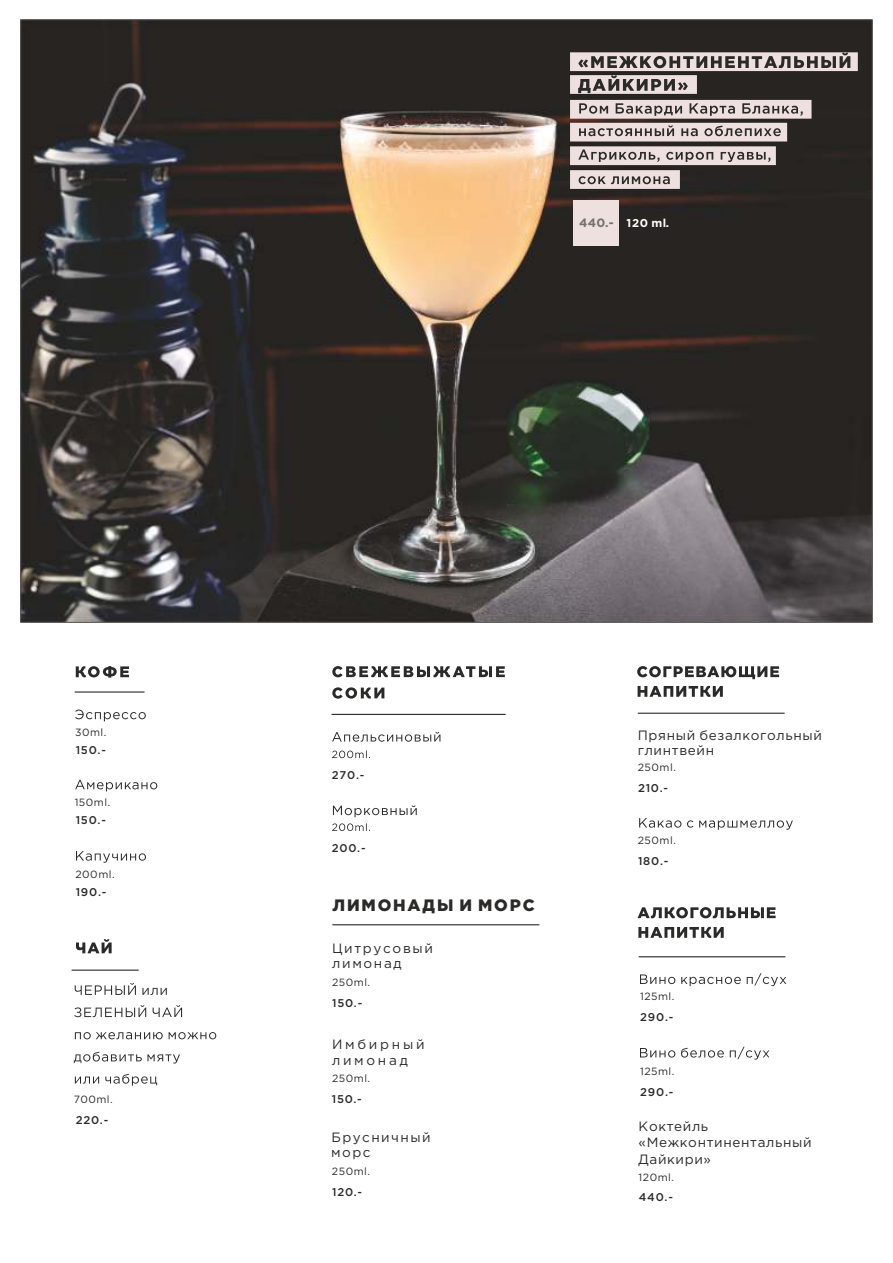
<style>
.page{position:relative;width:893px;height:1263px;background:#fff}
.page>*{position:absolute;margin:0;border:0;box-sizing:border-box;transform-origin:0 0}
.t1{font:900 16.5px "Gotham Pro";letter-spacing:.11em;color:#2b2a29}
.t2{font:13.5px/16.4px "Gotham Pro";letter-spacing:.05em;color:#2b2a29}
.t3{font:13.5px/14.5px "Gotham Pro";letter-spacing:.125em;color:#2b2a29}
.t4{font:13.5px/15.5px "Gotham Pro";letter-spacing:.2em;color:#2b2a29}
.t5{font:13.5px/14.5px "Gotham Pro";letter-spacing:.11em;color:#2b2a29}
.t6{font:700 11.4px "Gotham Pro";color:#fefefe}
.t7{font:500 11.25px "Gotham Pro";letter-spacing:.07em;color:#2b2a29}
.t8{font:10.5px "Gotham Pro";letter-spacing:.05em;color:#2b2a29}
.s1{font-size:12.15px;color:#727271}
</style>
<div class="page">
<img style="left:21px;top:19px;width:851px;height:604px">
<hr style="left:75px;top:691px;width:70px;height:2px;background:#2b2a29">
<svg style="left:76px;top:666px;width:53px;height:11px"></svg>
<svg style="left:75px;top:709px;width:71px;height:12px"></svg>
<svg style="left:75px;top:780px;width:82px;height:11px"></svg>
<svg style="left:76px;top:851px;width:70px;height:12px"></svg>
<hr style="left:72px;top:969px;width:67px;height:2px;background:#2b2a29">
<svg style="left:76px;top:939px;width:36px;height:14px"></svg>
<svg style="left:74px;top:983px;width:142px;height:103px"></svg>
<svg style="left:637px;top:666px;width:142px;height:31px"></svg>
<hr style="left:638px;top:713px;width:147px;height:1px;background:#2b2a29">
<svg style="left:639px;top:818px;width:154px;height:12px"></svg>
<svg style="left:638px;top:907px;width:138px;height:31px"></svg>
<hr style="left:639px;top:956px;width:146px;height:1px;background:#2b2a29">
<svg style="left:640px;top:973px;width:146px;height:13px"></svg>
<svg style="left:640px;top:1047px;width:129px;height:13px"></svg>
<hr style="left:332px;top:924px;width:207px;height:1px;background:#2b2a29">
<hr style="left:332px;top:714px;width:174px;height:1px;background:#2b2a29">
<svg style="left:332px;top:666px;width:173px;height:33px"></svg>
<svg style="left:332px;top:732px;width:108px;height:10px"></svg>
<svg style="left:332px;top:750px;width:38px;height:8px"></svg>
<svg style="left:333px;top:805px;width:84px;height:12px"></svg>
<svg style="left:332px;top:823px;width:38px;height:8px"></svg>
<div style="left:573px;top:200px;width:46px;height:46px;background:#eee0de"></div>
<div style="left:570px;top:52px;width:288px;height:19px;background:#eee0de"></div>
<div style="left:570px;top:100px;width:241px;height:19px;background:#eee0de"></div>
<svg style="left:578px;top:53px;width:272px;height:15px"></svg>
<div style="left:570px;top:123px;width:217px;height:18px;background:#eee0de"></div>
<div style="left:570px;top:170px;width:110px;height:19px;background:#eee0de"></div>
<svg style="left:579px;top:103px;width:224px;height:13px"></svg>
<svg style="left:579px;top:125px;width:202px;height:11px"></svg>
<svg style="left:579px;top:176px;width:91px;height:8px"></svg>
<div style="left:570px;top:75px;width:127px;height:19px;background:#eee0de"></div>
<svg style="left:578px;top:75px;width:110px;height:18px"></svg>
<div style="left:570px;top:146px;width:206px;height:19px;background:#eee0de"></div>
<svg style="left:578px;top:149px;width:192px;height:13px"></svg>
<p class="t8" style="left:75px;top:728px;width:33px">30ml.</p>
<p class="t7" style="left:76px;top:744px;width:32px">150.-</p>
<p class="t8" style="left:75px;top:798px;width:37px">150ml.</p>
<p class="t7" style="left:76px;top:815px;width:32px">150.-</p>
<p class="t8" style="left:75px;top:870px;width:41px">200ml.</p>
<p class="t7" style="left:76px;top:887px;width:32px">190.-</p>
<p class="t8" style="left:74px;top:1095px;width:41px">700ml.</p>
<p class="t7" style="left:76px;top:1114px;width:34px">220.-</p>
<p class="t6" style="left:579px;top:219px;width:92px"><span class="s1">440.-</span> 120 ml.</p>
<p class="t7" style="left:332px;top:770px;width:34px">270.-</p>
<p class="t7" style="left:332px;top:843px;width:35px">200.-</p>
<h1 class="t1" style="left:333px;top:897px;width:203px">ЛИМОНАДЫ И МОРС</h1>
<p class="t3" style="left:332px;top:942px;width:102px">Цитрусовый лимонад</p>
<p class="t8" style="left:332px;top:978px;width:40px">250ml.</p>
<p class="t7" style="left:332px;top:998px;width:32px">150.-</p>
<p class="t4" style="left:332px;top:1037px;width:94px">Имбирный лимонад</p>
<p class="t8" style="left:332px;top:1074px;width:40px">250ml.</p>
<p class="t7" style="left:332px;top:1094px;width:32px">150.-</p>
<p class="t5" style="left:331px;top:1131px;width:101px">Брусничный морс</p>
<p class="t8" style="left:332px;top:1167px;width:40px">250ml.</p>
<p class="t7" style="left:332px;top:1187px;width:31px">120.-</p>
<p class="t2" style="left:638px;top:729px;width:186px;line-height:14.5px">Пряный безалкогольный глинтвейн</p>
<p class="t8" style="left:638px;top:763px;width:40px">250ml.</p>
<p class="t7" style="left:638px;top:783px;width:32px">210.-</p>
<p class="t8" style="left:638px;top:836px;width:40px">250ml.</p>
<p class="t7" style="left:638px;top:856px;width:32px">180.-</p>
<p class="t8" style="left:640px;top:992px;width:36px">125ml.</p>
<p class="t7" style="left:640px;top:1012px;width:35px">290.-</p>
<p class="t8" style="left:640px;top:1067px;width:36px">125ml.</p>
<p class="t7" style="left:640px;top:1087px;width:35px">290.-</p>
<p class="t2" style="left:639px;top:1119px;width:174px">Коктейль «Межконтинентальный<br>Дайкири»</p>
<p class="t8" style="left:639px;top:1173px;width:37px">120ml.</p>
<p class="t7" style="left:639px;top:1192px;width:36px">440.-</p>
</div>
